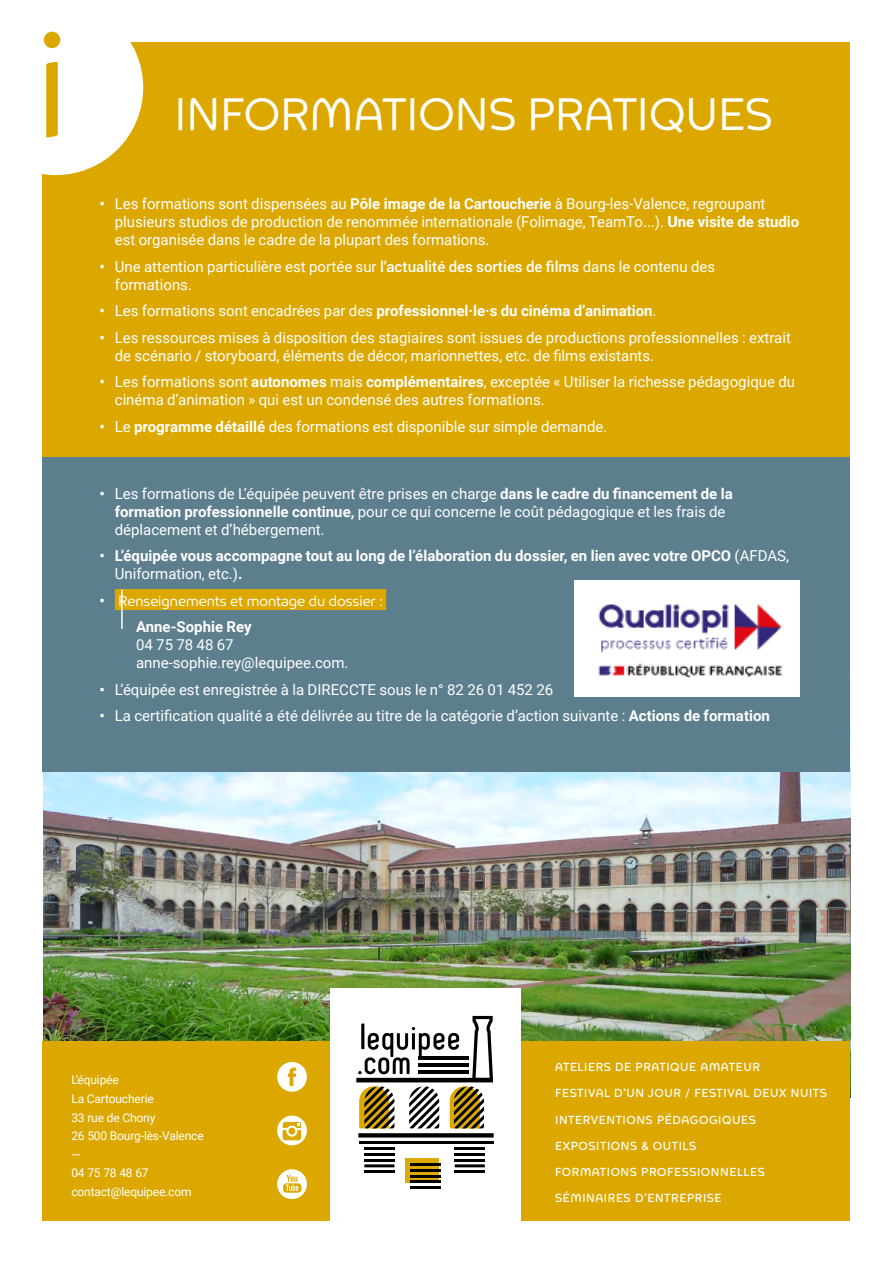
<style>
.page{position:relative;width:893px;height:1263px;background:#fff}
.page>*{position:absolute;margin:0;border:0;box-sizing:border-box;transform-origin:0 0}
.t1{font:151.8px "Animo";color:#dca800}
.t2{font:46.5px "Animo";color:#fff}
.t3{font:15px/18px "Roboto";color:#fff}
.t4{font:700 15px/18px "Roboto";color:#fff}
.t5{font:15px "Animo";color:#fff}
.t6{font:500 12px/26.1px "Animo";letter-spacing:.05em;color:#fff}
.t7{font:12px/18.6px "Roboto";letter-spacing:-.015em;color:#fff}
.s1{font-weight:700}
.s2{font-weight:900}
.s3{font-weight:500}
.s4{font-weight:400}
.s5{font-family:"Roboto";font-weight:700}
</style>
<div class="page">
<img style="left:43px;top:772px;width:807px;height:269px">
<div style="left:43px;top:43px;width:807px;height:414px;background:#dca800"></div>
<svg style="left:42px;top:42px;width:101px;height:133px"></svg>
<div style="left:43px;top:457px;width:807px;height:315px;background:#5d7e8d"></div>
<div style="left:115px;top:589px;width:271px;height:21px;background:#dca800"></div>
<hr style="left:121px;top:590px;width:2px;height:39px;background:#fff">
<div style="left:43px;top:1041px;width:807px;height:179px;background:#dca800"></div>
<svg style="left:277px;top:1062px;width:30px;height:30px"></svg>
<svg style="left:277px;top:1115px;width:30px;height:30px"></svg>
<svg style="left:277px;top:1169px;width:30px;height:30px"></svg>
<div style="left:330px;top:989px;width:190px;height:257px;background:#fff"></div>
<hr style="left:359px;top:1141px;width:135px;height:3px;background:#000">
<hr style="left:364px;top:1147px;width:30px;height:3px;background:#000">
<hr style="left:364px;top:1153px;width:30px;height:3px;background:#000">
<hr style="left:364px;top:1158px;width:30px;height:3px;background:#000">
<hr style="left:364px;top:1164px;width:30px;height:3px;background:#000">
<hr style="left:364px;top:1170px;width:30px;height:3px;background:#000">
<hr style="left:455px;top:1147px;width:30px;height:3px;background:#000">
<hr style="left:455px;top:1153px;width:30px;height:3px;background:#000">
<hr style="left:455px;top:1158px;width:30px;height:3px;background:#000">
<hr style="left:455px;top:1164px;width:30px;height:3px;background:#000">
<hr style="left:455px;top:1170px;width:30px;height:3px;background:#000">
<svg style="left:358px;top:1133px;width:136px;height:4px"></svg>
<div style="left:405px;top:1158px;width:34px;height:25px;background:#dca900"></div>
<hr style="left:411px;top:1163px;width:30px;height:3px;background:#000">
<hr style="left:411px;top:1169px;width:30px;height:3px;background:#000">
<hr style="left:411px;top:1175px;width:30px;height:2px;background:#000">
<hr style="left:411px;top:1180px;width:30px;height:3px;background:#000">
<hr style="left:411px;top:1186px;width:30px;height:3px;background:#000">
<svg style="left:356px;top:1016px;width:137px;height:112px"></svg>
<img style="left:574px;top:580px;width:225px;height:116px">
<h1 class="t1" style="left:35px;top:-7px;width:35px">i</h1>
<h2 class="t2" style="left:174px;top:86px;width:600px">INFORMATIONS PRATIQUES</h2>
<p class="t3" style="left:115px;top:194px;width:686px;text-indent:-15px"><span class="s1">•</span> Les formations sont dispensées au <span class="s1">Pôle image de la Cartoucherie</span> à Bourg-les-Valence, regroupant plusieurs studios de production de renommée internationale (Folimage, TeamTo...). <span class="s2">U</span><span class="s1">ne visite de studio </span>est organisée dans le cadre de la plupart des formations.</p>
<p class="t3" style="left:115px;top:257px;width:602px;text-indent:-15px"><span class="s1">•</span> Une attention particulière est portée sur <span class="s3">l’actualité des sorties de films</span> dans le contenu des formations.</p>
<p class="t4" style="left:99px;top:301px;width:559px">• <span class="s4">Les formations sont encadrées par des</span> professionnel·le·s du cinéma d’animation<span class="s4">.</span></p>
<p class="t3" style="left:115px;top:328px;width:678px;text-indent:-15px"><span class="s1">•</span> Les ressources mises à disposition des stagiaires sont issues de productions professionnelles : extrait de scénario / storyboard, éléments de décor, marionnettes, etc. de films existants.</p>
<p class="t3" style="left:115px;top:372px;width:682px;text-indent:-15px"><span class="s1">•</span> Les formations sont <span class="s1">autonomes</span> mais <span class="s1">complémentaires</span>, exceptée « Utiliser la richesse pédagogique du cinéma d’animation » qui est un condensé des autres formations.</p>
<p class="t3" style="left:99px;top:417px;width:509px"><span class="s1">•</span> Le <span class="s1">programme détaillé</span> des formations est disponible sur simple demande.</p>
<p class="t3" style="left:115px;top:484px;width:619px;text-indent:-15px"><span class="s1">•</span> Les formations de L’équipée peuvent être prises en charge <span class="s1">dans le cadre du financement de la formation professionnelle continue,</span> pour ce qui concerne le coût pédagogique et les frais de déplacement et d’hébergement.</p>
<p class="t4" style="left:115px;top:546px;width:676px;text-indent:-15px">• L’équipée vous accompagne tout au long de l’élaboration du dossier, en lien avec votre OPCO <span class="s4">(AFDAS,<br>Uniformation, etc.)</span>.</p>
<p class="t5" style="left:99px;top:591px;width:285px"><span class="s5">•</span> Renseignements et montage du dossier :</p>
<p class="t4" style="left:136px;top:617px;width:117px">Anne-Sophie Rey</p>
<p class="t3" style="left:136px;top:635px;width:214px">04 75 78 48 67 anne-sophie.rey@lequipee.com.</p>
<p class="t3" style="left:99px;top:680px;width:455px"><span class="s1">•</span> L’équipée est enregistrée à la DIRECCTE sous le n° 82 26 01 452 26</p>
<p class="t3" style="left:99px;top:706px;width:672px"><span class="s1">•</span> La certification qualité a été délivrée au titre de la catégorie d’action suivante : <span class="s1">Actions de formation</span></p>
<p class="t7" style="left:71px;top:1070px;width:134px">L’équipée<br>La Cartoucherie<br>33 rue de Chony<br>26 500 Bourg-lès-Valence —<br>04 75 78 48 67 contact@lequipee.com</p>
<p class="t6" style="left:555px;top:1054px;width:273px">ATELIERS DE PRATIQUE AMATEUR<br>FESTIVAL D’UN JOUR / FESTIVAL DEUX NUITS<br>INTERVENTIONS PÉDAGOGIQUES<br>EXPOSITIONS &amp; OUTILS<br>FORMATIONS PROFESSIONNELLES<br>SÉMINAIRES D’ENTREPRISE</p>
</div>
